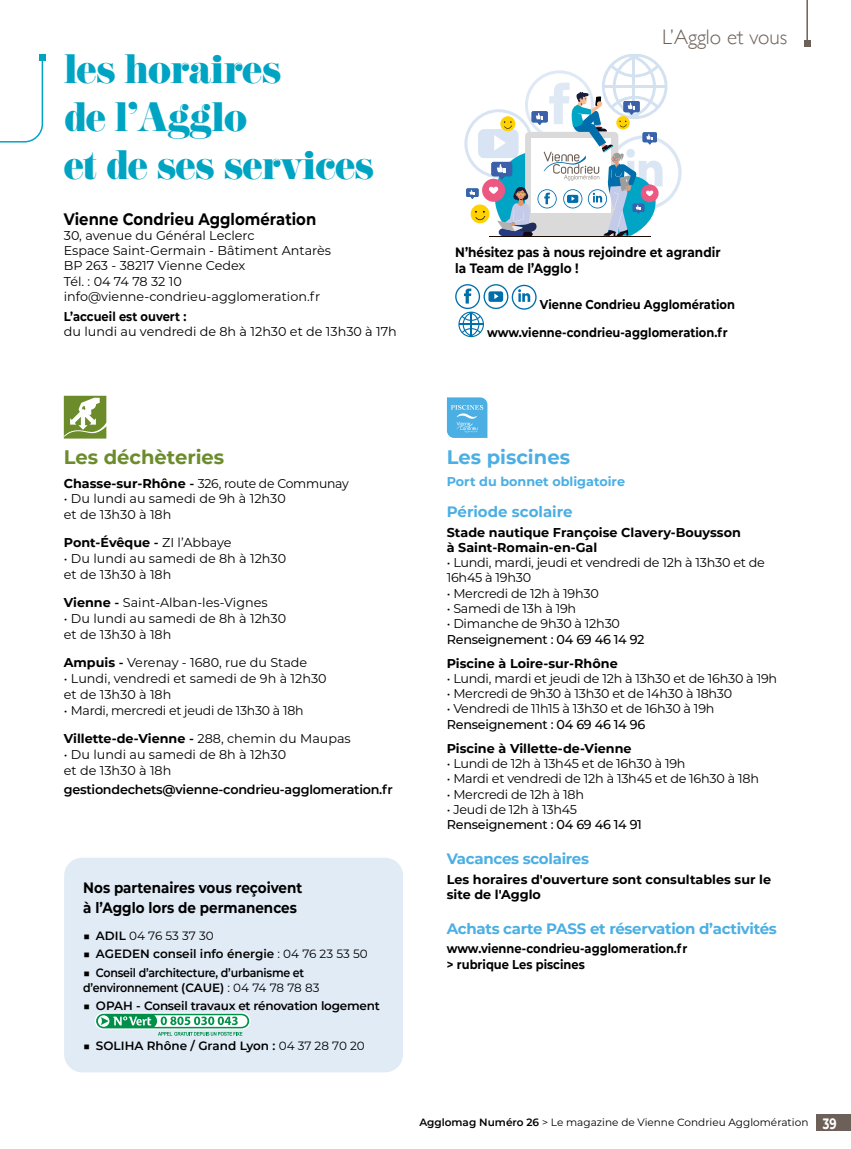
<style>
.page{position:relative;width:851px;height:1149px;background:#fff}
.page>*{position:absolute;margin:0;border:0;box-sizing:border-box;transform-origin:0 0}
.t1{font:36px/48px "Eloquent JF Pro";letter-spacing:-.02em;color:#00a4c3}
.t2{font:300 21px "Gill Sans";color:#6d6059}
.t3{font:700 19.5px "Montserrat";color:#6c8c2c}
.t4{font:700 19.5px "Montserrat";color:#4bafe4}
.t5{font:700 16.5px "Montserrat";color:#000;scale:.9 1}
.t6{font:700 15px "Montserrat";letter-spacing:-.02em;color:#4bafe4}
.t7{font:700 15px/19.8px "Montserrat";color:#000;scale:.9 1}
.t8{font:700 15px "Montserrat";color:#4bafe4}
.t9{font:700 13.5px/16.2px "Montserrat";color:#000;scale:.9 1}
.t10{font:12.75px/15.8px "Montserrat";color:#000}
.t11{font:12.75px/15.3px "Montserrat";letter-spacing:-.02em;color:#000}
.t12{font:700 12.75px/15.3px "Montserrat";color:#000}
.t13{font:700 12.75px/15.3px "Montserrat";color:#000;scale:.9 1}
.t14{font:500 12.75px "Montserrat";letter-spacing:-.02em;color:#000}
.t15{font:600 12.75px "Montserrat";letter-spacing:-.02em;color:#000}
.t16{font:700 12.75px "Montserrat";color:#4bafe4}
.t17{font:600 12px/14.4px "Montserrat";letter-spacing:-.02em;color:#000}
.t18{font:600 12px "Montserrat";color:#000}
.t19{font:12px "Montserrat";color:#000}
.t20{font:10.5px "Montserrat";color:#000}
.s1{font-weight:700}
.s2{font-weight:600}
.s3{font-weight:400}
.s4{font-weight:700;font-size:15px;color:#fff}
</style>
<div class="page">
<div style="left:816px;top:1114px;width:34px;height:16px;background:#6d6059"></div>
<hr style="left:806px;top:0;width:1px;height:44px;background:#6d6059">
<svg style="left:804px;top:41px;width:6px;height:6px"></svg>
<hr style="left:489px;top:236px;width:161px;height:1px;background:#1d0a00">
<svg style="left:464px;top:54px;width:217px;height:182px"></svg>
<svg style="left:0;top:54px;width:45px;height:89px"></svg>
<svg style="left:464px;top:288px;width:7px;height:15px"></svg>
<div style="left:455px;top:284px;width:25px;height:25px;border:1px solid #006eab;border-radius:50%"></div>
<div style="left:483px;top:284px;width:25px;height:25px;border:1px solid #006eab;border-radius:50%"></div>
<svg style="left:488px;top:291px;width:15px;height:11px"></svg>
<svg style="left:518px;top:289px;width:12px;height:13px"></svg>
<div style="left:511px;top:285px;width:25px;height:24px;border:1px solid #006eab;border-radius:50%"></div>
<svg style="left:458px;top:311px;width:26px;height:26px"></svg>
<div style="left:64px;top:857px;width:339px;height:214px;background:#e1ebf6;border-radius:18px"></div>
<svg style="left:95px;top:1012px;width:156px;height:17px"></svg>
<svg style="left:96px;top:1013px;width:153px;height:22px"></svg>
<svg style="left:63px;top:395px;width:43px;height:43px"></svg>
<svg style="left:447px;top:397px;width:40px;height:41px;background:#5eb7e6"></svg>
<h1 class="t1" style="left:64px;top:46px;width:311px">les horaires<br>de l’Agglo<br>et de ses services</h1>
<p class="t5" style="left:64px;top:207px;width:282px">Vienne Condrieu Agglomération</p>
<p class="t10" style="left:64px;top:227px;width:269px;line-height:15.3px">30, avenue du Général Leclerc<br>Espace Saint-Germain - Bâtiment Antarès<br>BP 263 - 38217 Vienne Cedex<br>Tél. : 04 74 78 32 10 info@vienne-condrieu-agglomeration.fr</p>
<p class="t13" style="left:64px;top:308px;width:138px">L’accueil est ouvert :</p>
<p class="t10" style="left:64px;top:323px;width:334px">du lundi au vendredi de 8h à 12h30 et de 13h30 à 17h</p>
<h2 class="t2" style="left:662px;top:21px;width:126px">L’Agglo et vous</h2>
<p class="t9" style="left:455px;top:243px;width:296px">N’hésitez pas à nous rejoindre et agrandir la Team de l’Agglo !</p>
<p class="t13" style="left:540px;top:296px;width:218px">Vienne Condrieu Agglomération</p>
<p class="t13" style="left:487px;top:324px;width:269px">www.vienne-condrieu-agglomeration.fr</p>
<h3 class="t3" style="left:64px;top:443px;width:162px">Les déchèteries</h3>
<p class="t11" style="left:64px;top:475px;width:287px"><span class="s1">Chasse-sur-Rhône</span> <span class="s2">-</span> 326, route de Communay</p>
<p class="t10" style="left:64px;top:490px;width:223px">• Du lundi au samedi de 9h à 12h30 et de 13h30 à 18h</p>
<p class="t12" style="left:64px;top:534px;width:169px">Pont-Évêque <span class="s2">-</span> <span class="s3">ZI l’Abbaye</span></p>
<p class="t10" style="left:64px;top:550px;width:224px">• Du lundi au samedi de 8h à 12h30 et de 13h30 à 18h</p>
<p class="t10" style="left:64px;top:594px;width:205px"><span class="s1">Vienne</span> <span class="s2">-</span> Saint-Alban-les-Vignes</p>
<p class="t10" style="left:64px;top:610px;width:224px">• Du lundi au samedi de 8h à 12h30 et de 13h30 à 18h</p>
<p class="t10" style="left:64px;top:654px;width:245px"><span class="s1">Ampuis</span> <span class="s2">-</span> Verenay - 1680, rue du Stade</p>
<p class="t10" style="left:64px;top:670px;width:264px">• Lundi, vendredi et samedi de 9h à 12h30 et de 13h30 à 18h</p>
<p class="t11" style="left:64px;top:702px;width:241px">• Mardi, mercredi et jeudi de 13h30 à 18h</p>
<p class="t12" style="left:64px;top:730px;width:288px">Villette-de-Vienne <span class="s2">-</span> <span class="s3">288, chemin du Maupas</span></p>
<p class="t10" style="left:64px;top:746px;width:224px">• Du lundi au samedi de 8h à 12h30 et de 13h30 à 18h</p>
<p class="t15" style="left:64px;top:780px;width:330px">gestiondechets@vienne-condrieu-agglomeration.fr</p>
<p class="t7" style="left:83px;top:876px;width:245px">Nos partenaires vous reçoivent à l’Agglo lors de permanences</p>
<p class="t19" style="left:83px;top:926px;width:132px"><span class="s2">■ ADIL</span> 04 76 53 37 30</p>
<p class="t18" style="left:83px;top:945px;width:286px">■ AGEDEN conseil info énergie <span class="s3">: 04 76 23 53 50</span></p>
<p class="t17" style="left:83px;top:964px;width:238px">■ Conseil d’architecture, d’urbanisme et d’environnement (CAUE) <span class="s3">: 04 74 78 78 83</span></p>
<p class="t17" style="left:83px;top:997px;width:298px">■ OPAH - Conseil travaux et rénovation logement</p>
<p class="t18" style="left:83px;top:1036px;width:283px">■ SOLIHA Rhône / Grand Lyon : <span class="s3">04 37 28 70 20</span></p>
<h3 class="t4" style="left:446px;top:443px;width:125px">Les piscines</h3>
<p class="t16" style="left:446px;top:472px;width:180px">Port du bonnet obligatoire</p>
<p class="t8" style="left:446px;top:500px;width:127px">Période scolaire</p>
<p class="t12" style="left:446px;top:523px;width:295px">Stade nautique Françoise Clavery-Bouysson à Saint-Romain-en-Gal</p>
<p class="t11" style="left:446px;top:554px;width:319px">• Lundi, mardi, jeudi et vendredi de 12h à 13h30 et de<br>16h45 à 19h30</p>
<p class="t11" style="left:446px;top:585px;width:154px">• Mercredi de 12h à 19h30</p>
<p class="t10" style="left:446px;top:600px;width:131px">• Samedi de 13h à 19h</p>
<p class="t11" style="left:446px;top:615px;width:175px">• Dimanche de 9h30 à 12h30</p>
<p class="t14" style="left:446px;top:630px;width:199px">Renseignement : 04 69 46 14 92</p>
<p class="t12" style="left:446px;top:654px;width:172px">Piscine à Loire-sur-Rhône</p>
<p class="t11" style="left:446px;top:670px;width:332px">• Lundi, mardi et jeudi de 12h à 13h30 et de 16h30 à 19h</p>
<p class="t11" style="left:446px;top:685px;width:287px">• Mercredi de 9h30 à 13h30 et de 14h30 à 18h30</p>
<p class="t11" style="left:446px;top:700px;width:269px">• Vendredi de 11h15 à 13h30 et de 16h30 à 19h</p>
<p class="t14" style="left:446px;top:715px;width:200px">Renseignement : 04 69 46 14 96</p>
<p class="t12" style="left:446px;top:739px;width:186px">Piscine à Villette-de-Vienne</p>
<p class="t11" style="left:446px;top:755px;width:240px">• Lundi de 12h à 13h45 et de 16h30 à 19h</p>
<p class="t11" style="left:446px;top:770px;width:313px">• Mardi et vendredi de 12h à 13h45 et de 16h30 à 18h</p>
<p class="t11" style="left:446px;top:785px;width:139px">• Mercredi de 12h à 18h</p>
<p class="t10" style="left:446px;top:800px;width:132px">• Jeudi de 12h à 13h45</p>
<p class="t14" style="left:446px;top:815px;width:197px">Renseignement : 04 69 46 14 91</p>
<p class="t6" style="left:446px;top:847px;width:144px">Vacances scolaires</p>
<p class="t12" style="left:446px;top:870px;width:326px">Les horaires d'ouverture sont consultables sur le site de l'Agglo</p>
<p class="t6" style="left:446px;top:917px;width:331px">Achats carte PASS et réservation d’activités</p>
<p class="t13" style="left:446px;top:940px;width:269px">www.vienne-condrieu-agglomeration.fr &gt; rubrique Les piscines</p>
<p class="t20" style="left:419px;top:1114px;width:418px"><span class="s2">Agglomag Numéro 26</span> &gt; Le magazine de Vienne Condrieu Agglomération <span class="s4">39</span></p>
</div>
